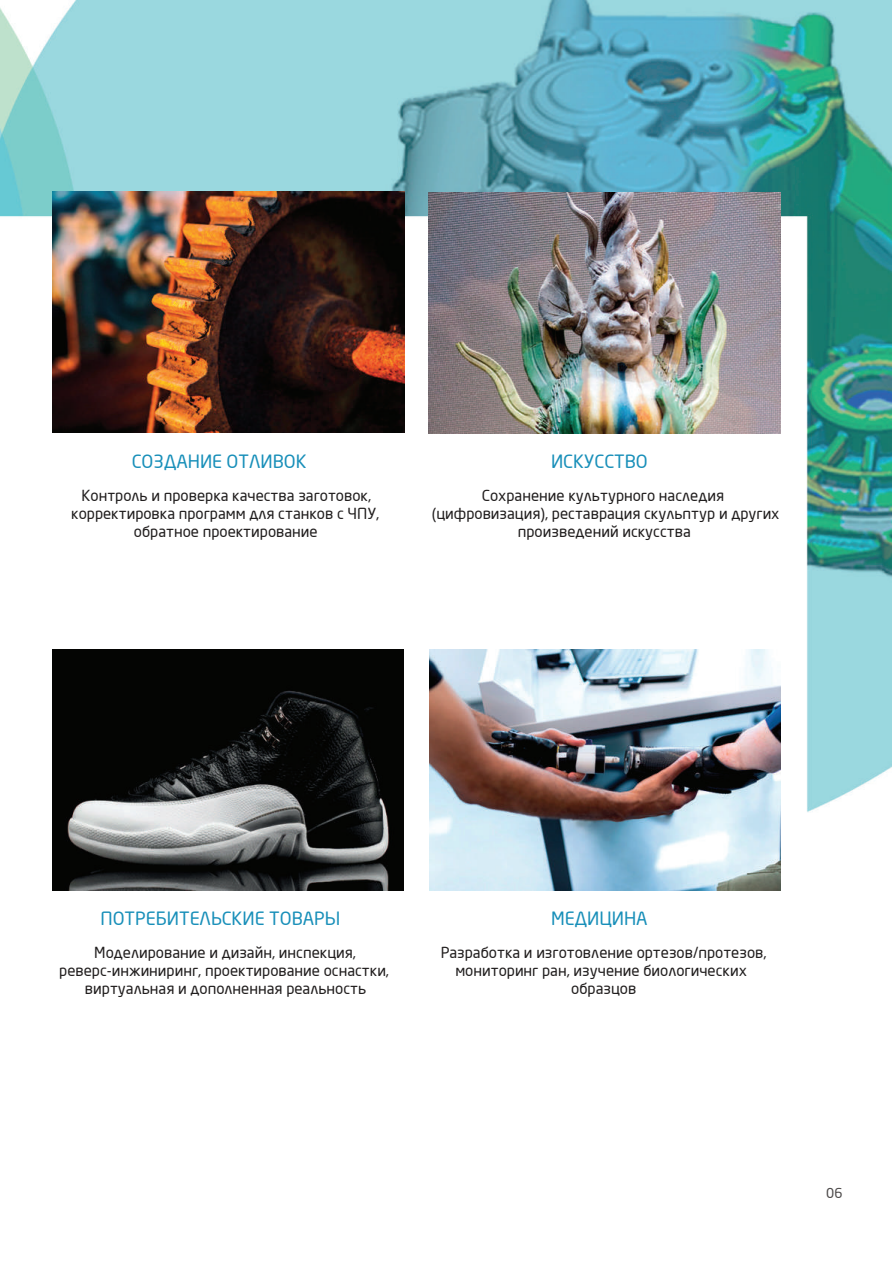
<style>
.page{position:relative;width:893px;height:1263px;background:#fff}
.page>*{position:absolute;margin:0;border:0;box-sizing:border-box;transform-origin:0 0}
.t1{font:18px "Neo Sans Pro";color:#188fb9}
.t2{font:15px/18px "Neo Sans Pro";color:#211e1e;text-align:center}
.t3{font:13.5px "Neo Sans Pro";color:#4c4949}
</style>
<div class="page">
<img style="left:0;top:0;width:891px;height:891px">
<img style="left:52px;top:191px;width:352px;height:241px">
<img style="left:52px;top:649px;width:352px;height:241px">
<img style="left:429px;top:192px;width:352px;height:241px">
<img style="left:430px;top:649px;width:351px;height:241px">
<p class="t1" style="left:132px;top:450px;width:176px">СОЗДАНИЕ ОТЛИВОК</p>
<p class="t2" style="left:71px;top:486px;width:310px">Контроль и проверка качества заготовок, корректировка программ для станков с ЧПУ, обратное проектирование</p>
<p class="t1" style="left:551px;top:450px;width:98px">ИСКУССТВО</p>
<p class="t2" style="left:432px;top:486px;width:349px">Сохранение культурного наследия (цифровизация), реставрация скульптур и других произведений искусства</p>
<p class="t1" style="left:100px;top:907px;width:241px">ПОТРЕБИТЕЛЬСКИЕ ТОВАРЫ</p>
<p class="t2" style="left:59px;top:943px;width:331px">Моделирование и дизайн, инспекция, реверс-инжиниринг, проектирование оснастки, виртуальная и дополненная реальность</p>
<p class="t1" style="left:551px;top:907px;width:98px">МЕДИЦИНА</p>
<p class="t2" style="left:441px;top:943px;width:328px">Разработка и изготовление ортезов/протезов, мониторинг ран, изучение биологических образцов</p>
<p class="t3" style="left:826px;top:1185px;width:18px">06</p>
</div>
